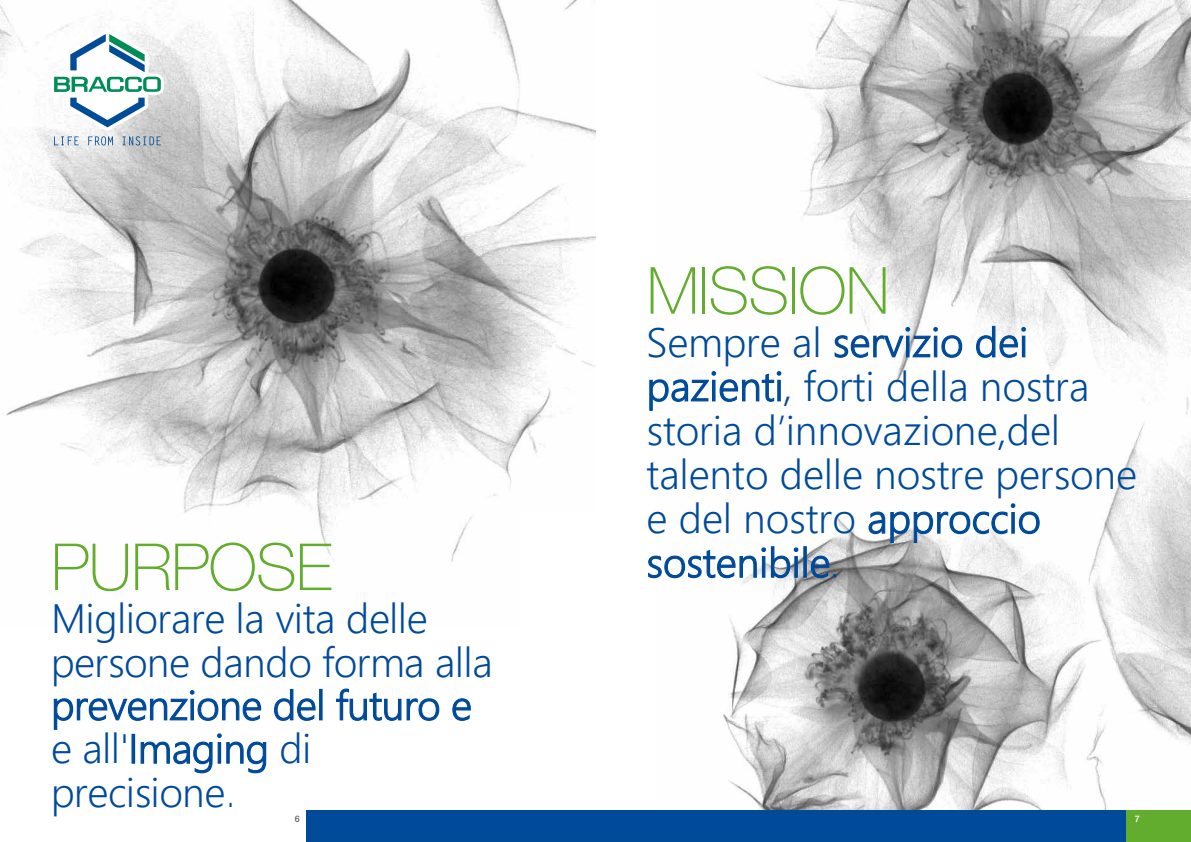
<style>
.page{position:relative;width:1191px;height:842px;background:#fff}
.page>*{position:absolute;margin:0;border:0;box-sizing:border-box;transform-origin:0 0}
.t1{font:100 65px "Helvetica Neue LT Std";letter-spacing:-.015em;color:#62ad2d}
.t2{font:300 40px/44.1px "Malgun Gothic";color:#004a9a}
.t3{font:500 9px "Helvetica Neue LT Std";color:#646363}
.t4{font:500 9px "Helvetica Neue LT Std";color:#fff}
.s1{font-family:"Helvetica Neue LT Std";font-weight:100}
</style>
<div class="page">
<img style="left:723px;top:0;width:468px;height:810px">
<img style="left:0;top:0;width:595px;height:562px">
<div style="left:306px;top:810px;width:885px;height:32px;background:#004a9a"></div>
<div style="left:519px;top:512px;width:76px;height:143px;background:#fff"></div>
<div style="left:1126px;top:810px;width:65px;height:32px;background:#62ad2d"></div>
<svg style="left:51px;top:30px;width:113px;height:115px"></svg>
<h1 class="t1" style="left:51px;top:530px;width:283px">PURPOSE</h1>
<p class="t2" style="left:51px;top:597px;width:443px;line-height:43.5px">Migliorare la vita delle persone dando forma alla prevenzione del futuro e e all'Imaging di precisione<span class="s1">.</span></p>
<p class="t3" style="left:295px;top:813px;width:7px">6</p>
<h1 class="t1" style="left:646px;top:253px;width:244px">MISSION</h1>
<p class="t2" style="left:646px;top:321px;width:492px">Sempre al servizio dei pazienti, forti della nostra storia d’innovazione,del talento delle nostre persone e del nostro approccio sostenibile.</p>
<p class="t4" style="left:1135px;top:813px;width:7px">7</p>
</div>
